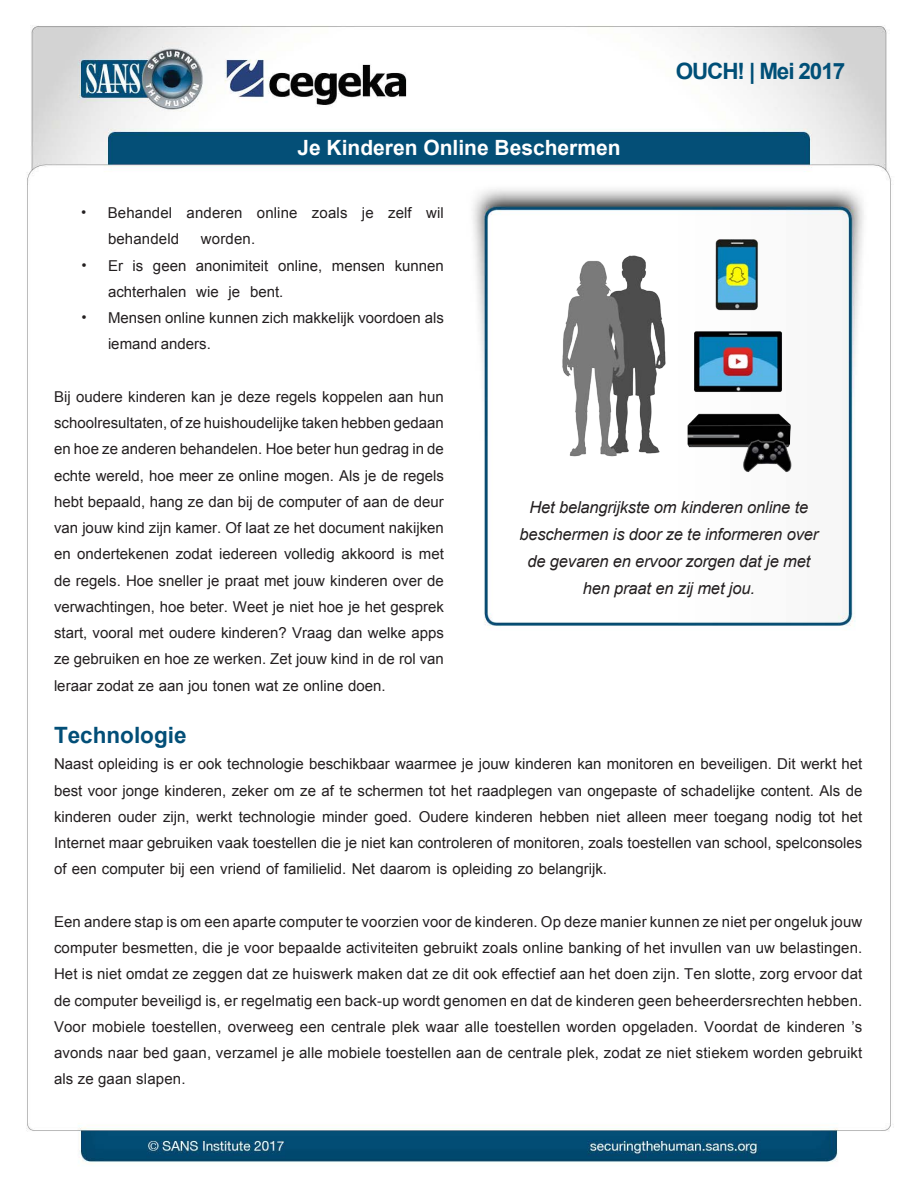
<style>
.page{position:relative;width:918px;height:1188px;background:#fff}
.page>*{position:absolute;margin:0;border:0;box-sizing:border-box;transform-origin:0 0}
.t1{font:700 22.5px "Arial";letter-spacing:-.05em;color:#004f77}
.MainText{font:700 22.5px "Arial";color:#024e77}
.t2{font:700 21px "Arial";color:#fff}
.t3{font:italic 16.5px/27px "Arial";letter-spacing:-.01em;color:#231f20;text-align:center}
.t4{font:16.5px "Helvetica Neue";color:#231f20}
.MainText-2{font:15px/26.2px "Arial";color:#231f20;text-align:justify}
</style>
<div class="page">
<img style="left:26px;top:25px;width:865px;height:1139px">
<img style="left:498px;top:227px;width:344px;height:258px">
<p class="t4" style="left:81px;top:200px;width:7px">•</p>
<p class="t4" style="left:81px;top:253px;width:7px">•</p>
<p class="t4" style="left:81px;top:305px;width:7px">•</p>
<h2 class="t2" style="left:297px;top:134px;width:325px">Je Kinderen Online Beschermen</h2>
<p class="MainText-2" style="left:108px;top:200px;width:66px">Behandel</p>
<p class="MainText-2" style="left:108px;top:226px;width:73px">behandeld</p>
<p class="MainText-2" style="left:187px;top:200px;width:57px">anderen</p>
<p class="MainText-2" style="left:257px;top:200px;width:42px">online</p>
<p class="MainText-2" style="left:201px;top:226px;width:56px">worden.</p>
<p class="MainText-2" style="left:312px;top:200px;width:37px">zoals</p>
<p class="MainText-2" style="left:362px;top:200px;width:13px">je</p>
<p class="MainText-2" style="left:388px;top:200px;width:25px">zelf</p>
<p class="MainText-2" style="left:426px;top:200px;width:19px">wil</p>
<p class="MainText-2" style="left:108px;top:253px;width:16px">Er</p>
<p class="MainText-2" style="left:133px;top:253px;width:12px">is</p>
<p class="MainText-2" style="left:153px;top:253px;width:35px">geen</p>
<p class="MainText-2" style="left:196px;top:253px;width:74px">anonimiteit</p>
<p class="MainText-2" style="left:278px;top:253px;width:46px">online,</p>
<p class="MainText-2" style="left:332px;top:253px;width:55px">mensen</p>
<p class="MainText-2" style="left:395px;top:253px;width:51px">kunnen</p>
<p class="MainText-2" style="left:108px;top:279px;width:80px">achterhalen</p>
<p class="MainText-2" style="left:108px;top:305px;width:337px">Mensen online kunnen zich makkelijk voordoen als</p>
<p class="MainText-2" style="left:196px;top:279px;width:24px">wie</p>
<p class="MainText-2" style="left:229px;top:279px;width:13px">je</p>
<p class="MainText-2" style="left:250px;top:279px;width:35px">bent.</p>
<p class="MainText-2" style="left:108px;top:331px;width:104px">iemand anders.</p>
<h1 class="t1" style="left:676px;top:56px;width:171px">OUCH! | Mei 2017</h1>
<p class="MainText-2" style="left:54px;top:384px;width:391px">Bij oudere kinderen kan je deze regels koppelen aan hun schoolresultaten, of ze huishoudelijke taken hebben gedaan en hoe ze anderen behandelen. Hoe beter hun gedrag in de echte wereld, hoe meer ze online mogen. Als je de regels hebt bepaald, hang ze dan bij de computer of aan de deur van jouw kind zijn kamer. Of laat ze het document nakijken en ondertekenen zodat iedereen volledig akkoord is met de regels. Hoe sneller je praat met jouw kinderen over de verwachtingen, hoe beter. Weet je niet hoe je het gesprek start, vooral met oudere kinderen? Vraag dan welke apps ze gebruiken en hoe ze werken. Zet jouw kind in de rol van leraar zodat ze aan jou tonen wat ze online doen.</p>
<p class="MainText" style="left:54px;top:720px;width:134px">Technologie</p>
<p class="MainText-2" style="left:54px;top:751px;width:810px">Naast opleiding is er ook technologie beschikbaar waarmee je jouw kinderen kan monitoren en beveiligen. Dit werkt het best voor jonge kinderen, zeker om ze af te schermen tot het raadplegen van ongepaste of schadelijke content. Als de kinderen ouder zijn, werkt technologie minder goed. Oudere kinderen hebben niet alleen meer toegang nodig tot het Internet maar gebruiken vaak toestellen die je niet kan controleren of monitoren, zoals toestellen van school, spelconsoles of een computer bij een vriend of familielid. Net daarom is opleiding zo belangrijk.</p>
<p class="MainText-2" style="left:54px;top:909px;width:810px">Een andere stap is om een aparte computer te voorzien voor de kinderen. Op deze manier kunnen ze niet per ongeluk jouw computer besmetten, die je voor bepaalde activiteiten gebruikt zoals online banking of het invullen van uw belastingen.<br>Het is niet omdat ze zeggen dat ze huiswerk maken dat ze dit ook effectief aan het doen zijn. Ten slotte, zorg ervoor dat de computer beveiligd is, er regelmatig een back-up wordt genomen en dat de kinderen geen beheerdersrechten hebben.<br>Voor mobiele toestellen, overweeg een centrale plek waar alle toestellen worden opgeladen. Voordat de kinderen ’s avonds naar bed gaan, verzamel je alle mobiele toestellen aan de centrale plek, zodat ze niet stiekem worden gebruikt als ze gaan slapen.</p>
<p class="t3" style="left:519px;top:494px;width:300px">Het belangrijkste om kinderen online te beschermen is door ze te informeren over de gevaren en ervoor zorgen dat je met hen praat en zij met jou.</p>
</div>
